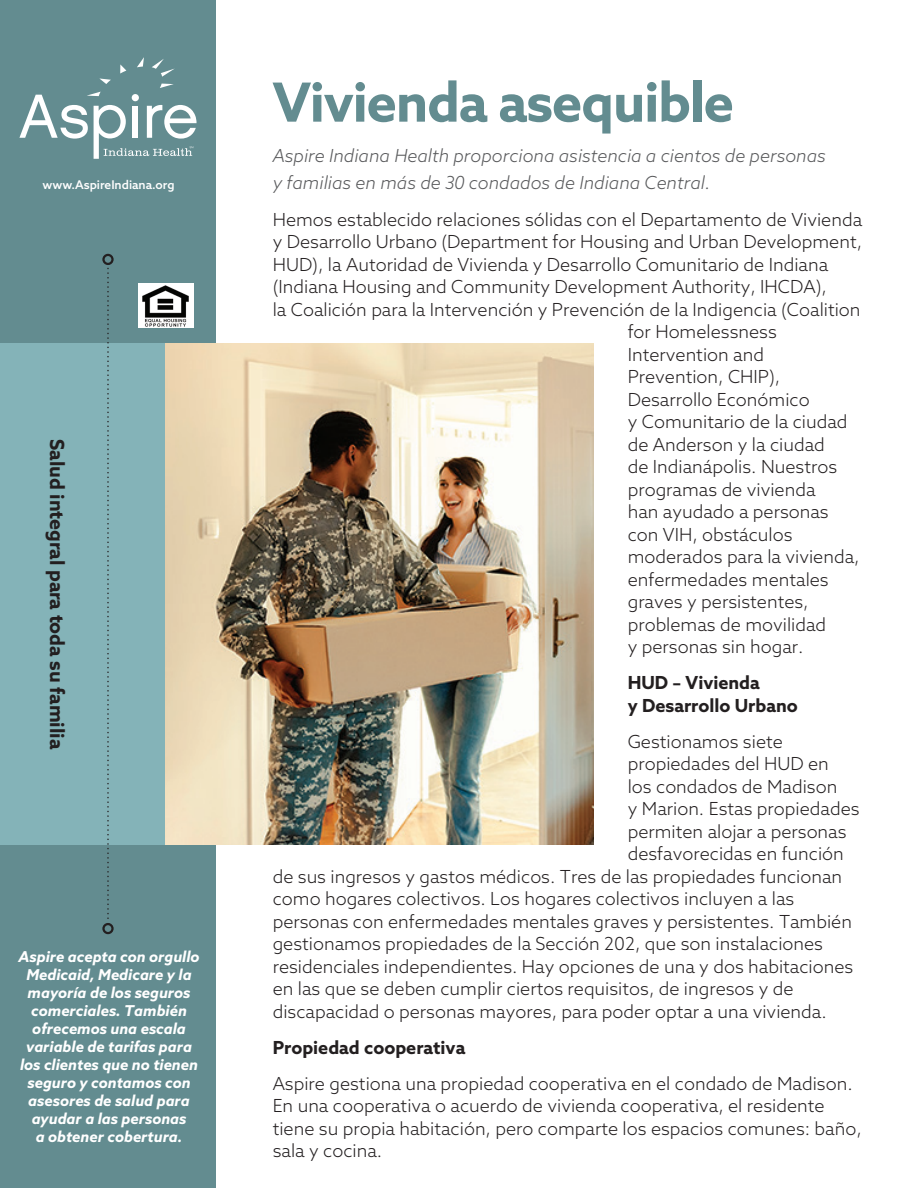
<style>
.page{position:relative;width:918px;height:1188px;background:#fff}
.page>*{position:absolute;margin:0;border:0;box-sizing:border-box;transform-origin:0 0}
.Heading{font:700 54px "Azo Sans";letter-spacing:-.02em;color:#638c90}
.t1{font:700 19.5px "Azo Sans";color:#231f20}
.Paragraph{font:300 18px/22.5px "Azo Sans";color:#231f20}
.Subheading{font:italic 300 18px/27px "Azo Sans";color:#57585a}
.Paragraph-2{font:700 18px/22.5px "Azo Sans";color:#231f20}
.Paragraph_Style_10_15_Italic{font:italic 700 15px/18px "Azo Sans";color:#fff;text-align:center}
.t2{font:500 12px "Azo Sans";color:#fff}
</style>
<div class="page">
<div style="left:0;top:0;width:216px;height:1188px;background:#638c90"></div>
<div style="left:0;top:343px;width:166px;height:502px;background:#84b3b8"></div>
<svg style="left:107px;top:267px;width:2px;height:652px"></svg>
<div style="left:102px;top:254px;width:12px;height:11px;border:2px solid #231f20;border-radius:50%"></div>
<div style="left:102px;top:923px;width:12px;height:11px;border:2px solid #231f20;border-radius:50%"></div>
<svg style="left:19px;top:57px;width:178px;height:102px"></svg>
<img style="left:166px;top:343px;width:428px;height:502px">
<div style="left:138px;top:283px;width:56px;height:44px;background:#fff"></div>
<img style="left:143px;top:285px;width:46px;height:41px">
<p class="t2" style="left:42px;top:177px;width:134px">www.AspireIndiana.org</p>
<p class="t1" style="left:70px;top:439px;width:312px;rotate:90deg">Salud integral para toda su familia</p>
<p class="Paragraph_Style_10_15_Italic" style="left:18px;top:947px;width:183px">Aspire acepta con orgullo<br>Medicaid, Medicare y la mayoría de los seguros comerciales. También ofrecemos una escala variable de tarifas para los clientes que no tienen seguro y contamos con asesores de salud para ayudar a las personas<br>a obtener cobertura.</p>
<p class="Heading" style="left:273px;top:67px;width:463px">Vivienda asequible</p>
<p class="Subheading" style="left:273px;top:142px;width:555px">Aspire Indiana Health proporciona asistencia a cientos de personas y familias en más de 30 condados de Indiana Central.</p>
<p class="Paragraph" style="left:273px;top:208px;width:591px">Hemos establecido relaciones sólidas con el Departamento de Vivienda</p>
<p class="Paragraph" style="left:273px;top:230px;width:591px">y Desarrollo Urbano (Department for Housing and Urban Development,</p>
<p class="Paragraph" style="left:273px;top:253px;width:557px">HUD), la Autoridad de Vivienda y Desarrollo Comunitario de Indiana</p>
<p class="Paragraph" style="left:273px;top:275px;width:556px">(Indiana Housing and Community Development Authority, IHCDA),</p>
<p class="Paragraph" style="left:273px;top:298px;width:589px">la Coalición para la Intervención y Prevención de la Indigencia (Coalition</p>
<p class="Paragraph" style="left:628px;top:320px;width:151px">for Homelessness</p>
<p class="Paragraph" style="left:628px;top:343px;width:138px">Intervention and</p>
<p class="Paragraph" style="left:628px;top:365px;width:154px">Prevention, CHIP),</p>
<p class="Paragraph" style="left:628px;top:388px;width:183px">Desarrollo Económico</p>
<p class="Paragraph" style="left:628px;top:410px;width:221px">y Comunitario de la ciudad</p>
<p class="Paragraph" style="left:628px;top:433px;width:199px">de Anderson y la ciudad</p>
<p class="Paragraph" style="left:628px;top:455px;width:211px">de Indianápolis. Nuestros</p>
<p class="Paragraph" style="left:628px;top:478px;width:189px">programas de vivienda</p>
<p class="Paragraph" style="left:628px;top:500px;width:203px">han ayudado a personas</p>
<p class="Paragraph" style="left:628px;top:523px;width:166px">con VIH, obstáculos</p>
<p class="Paragraph" style="left:628px;top:545px;width:233px">moderados para la vivienda,</p>
<p class="Paragraph" style="left:628px;top:568px;width:203px">enfermedades mentales</p>
<p class="Paragraph" style="left:628px;top:590px;width:182px">graves y persistentes,</p>
<p class="Paragraph" style="left:628px;top:613px;width:200px">problemas de movilidad</p>
<p class="Paragraph" style="left:628px;top:635px;width:177px">y personas sin hogar.</p>
<p class="Paragraph-2" style="left:628px;top:671px;width:172px">HUD – Vivienda<br>y Desarrollo Urbano</p>
<p class="Paragraph" style="left:628px;top:730px;width:157px">Gestionamos siete</p>
<p class="Paragraph" style="left:628px;top:752px;width:203px">propiedades del HUD en</p>
<p class="Paragraph" style="left:628px;top:775px;width:211px">los condados de Madison</p>
<p class="Paragraph" style="left:628px;top:797px;width:233px">y Marion. Estas propiedades</p>
<p class="Paragraph" style="left:628px;top:820px;width:220px">permiten alojar a personas</p>
<p class="Paragraph" style="left:628px;top:842px;width:218px">desfavorecidas en función</p>
<p class="Paragraph" style="left:273px;top:865px;width:571px">de sus ingresos y gastos médicos. Tres de las propiedades funcionan</p>
<p class="Paragraph" style="left:273px;top:887px;width:523px">como hogares colectivos. Los hogares colectivos incluyen a las</p>
<p class="Paragraph" style="left:273px;top:910px;width:581px">personas con enfermedades mentales graves y persistentes. También</p>
<p class="Paragraph" style="left:273px;top:932px;width:552px">gestionamos propiedades de la Sección 202, que son instalaciones</p>
<p class="Paragraph" style="left:273px;top:955px;width:582px">residenciales independientes. Hay opciones de una y dos habitaciones</p>
<p class="Paragraph" style="left:273px;top:977px;width:523px">en las que se deben cumplir ciertos requisitos, de ingresos y de</p>
<p class="Paragraph" style="left:273px;top:1000px;width:556px">discapacidad o personas mayores, para poder optar a una vivienda.</p>
<p class="Paragraph-2" style="left:273px;top:1036px;width:194px">Propiedad cooperativa</p>
<p class="Paragraph" style="left:273px;top:1072px;width:591px">Aspire gestiona una propiedad cooperativa en el condado de Madison.<br>En una cooperativa o acuerdo de vivienda cooperativa, el residente tiene su propia habitación, pero comparte los espacios comunes: baño, sala y cocina.</p>
</div>
